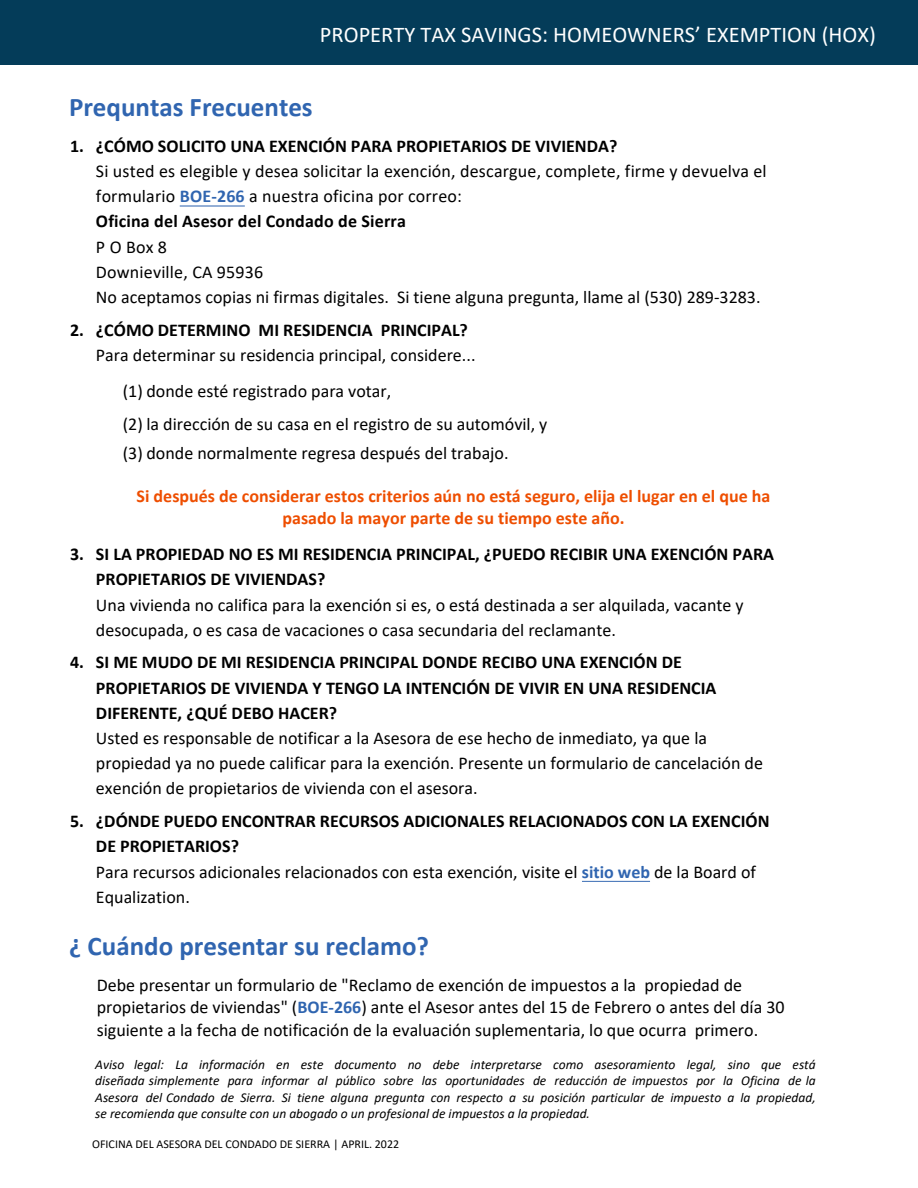
<style>
.page{position:relative;width:918px;height:1188px;background:#fff}
.page>*{position:absolute;margin:0;border:0;box-sizing:border-box;transform-origin:0 0}
.t1{font:700 27px "Calibri";color:#3065b0}
.t2{font:22.5px "Calibri";color:#fff}
.t3{font:18px/25.2px "Calibri";color:#000}
.t4{font:700 18px/25.2px "Calibri";color:#000}
.t5{font:700 18px/22.2px "Calibri";color:#ee4e00;text-align:center}
.t6{font:italic 13.5px/16.2px "Calibri";color:#000;text-align:justify}
.t7{font:12px "Calibri";color:#000}
.s1{font-weight:700;color:#3065b0}
.s2{font-weight:700}
.s3{font-weight:700;color:#2f65b0}
.s4{font-style:inherit}
</style>
<div class="page">
<div style="left:0;top:0;width:918px;height:65px;background:#043c59"></div>
<hr style="left:180px;top:206px;width:65px;height:1px;background:#3065b0">
<hr style="left:582px;top:881px;width:68px;height:1px;background:#3065b0">
<p class="t2" style="left:320px;top:19px;width:557px">PROPERTY TAX SAVINGS: HOMEOWNERS’ EXEMPTION (HOX)</p>
<h1 class="t1" style="left:69px;top:88px;width:245px">Prequntas Frecuentes</h1>
<p class="t4" style="left:70px;top:133px;width:549px">1. ¿CÓMO SOLICITO UNA EXENCIÓN PARA PROPIETARIOS DE VIVIENDA?</p>
<p class="t3" style="left:96px;top:158px;width:672px">Si usted es elegible y desea solicitar la exención, descargue, complete, firme y devuelva el formulario <span class="s1">BOE-266</span> a nuestra oficina por correo:<br><span class="s2">Oficina del Asesor del Condado de Sierra</span></p>
<p class="t3" style="left:96px;top:234px;width:666px">P O Box 8<br>Downieville, CA 95936<br>No aceptamos copias ni firmas digitales. Si tiene alguna pregunta, llame al (530) 289-3283.</p>
<p class="t4" style="left:70px;top:317px;width:399px">2. ¿CÓMO DETERMINO MI RESIDENCIA PRINCIPAL?</p>
<p class="t3" style="left:123px;top:336px;width:354px;line-height:36.3px;text-indent:-27px">Para determinar su residencia principal, considere... (1) donde esté registrado para votar,</p>
<p class="t3" style="left:123px;top:409px;width:426px;line-height:29.1px">(2) la dirección de su casa en el registro de su automóvil, y (3) donde normalmente regresa después del trabajo.</p>
<p class="t5" style="left:137px;top:485px;width:635px">Si después de considerar estos criterios aún no está seguro, elija el lugar en el que ha pasado la mayor parte de su tiempo este año.</p>
<p class="t4" style="left:96px;top:541px;width:680px;text-indent:-26px">3. SI LA PROPIEDAD NO ES MI RESIDENCIA PRINCIPAL, ¿PUEDO RECIBIR UNA EXENCIÓN PARA<br>PROPIETARIOS DE VIVIENDAS?</p>
<p class="t3" style="left:96px;top:592px;width:649px">Una vivienda no califica para la exención si es, o está destinada a ser alquilada, vacante y desocupada, o es casa de vacaciones o casa secundaria del reclamante.</p>
<p class="t4" style="left:96px;top:650px;width:622px;text-indent:-26px">4. SI ME MUDO DE MI RESIDENCIA PRINCIPAL DONDE RECIBO UNA EXENCIÓN DE<br>PROPIETARIOS DE VIVIENDA Y TENGO LA INTENCIÓN DE VIVIR EN UNA RESIDENCIA<br>DIFERENTE, ¿QUÉ DEBO HACER?</p>
<p class="t3" style="left:96px;top:725px;width:669px">Usted es responsable de notificar a la Asesora de ese hecho de inmediato, ya que la propiedad ya no puede calificar para la exención. Presente un formulario de cancelación de exención de propietarios de vivienda con el asesora.</p>
<p class="t3" style="left:96px;top:808px;width:675px;text-indent:-26px"><span class="s2">5. ¿DÓNDE PUEDO ENCONTRAR RECURSOS ADICIONALES RELACIONADOS CON LA EXENCIÓN DE PROPIETARIOS?<br></span>Para recursos adicionales relacionados con esta exención, visite el <span class="s1">sitio web</span> de la Board of Equalization.</p>
<h1 class="t1" style="left:69px;top:927px;width:362px">¿ Cuándo presentar su reclamo?</h1>
<p class="t3" style="left:97px;top:973px;width:689px;line-height:22.5px">Debe presentar un formulario de "Reclamo de exención de impuestos a la propiedad de propietarios de viviendas" (<span class="s3">BOE-266</span>) ante el Asesor antes del 15 de Febrero o antes del día 30 siguiente a la fecha de notificación de la evaluación suplementaria, lo que ocurra primero.</p>
<p class="t6" style="left:95px;top:1056px;width:722px"><span class="s4">Aviso legal:</span> La información en este documento no debe interpretarse como asesoramiento legal, sino que está diseñada simplemente para informar al público sobre las oportunidades de <span class="s4">reducción de impuestos</span> por la Oficina de la Asesora del Condado de Sierra. Si tiene alguna pregunta con respecto a su posición particular de impuesto a la propiedad, se recomienda que consulte con un abogado o un profesional de impuestos a la propiedad.</p>
<p class="t7" style="left:92px;top:1136px;width:309px">OFICINA DEL ASESORA DEL CONDADO DE SIERRA | APRIL. 2022</p>
</div>
